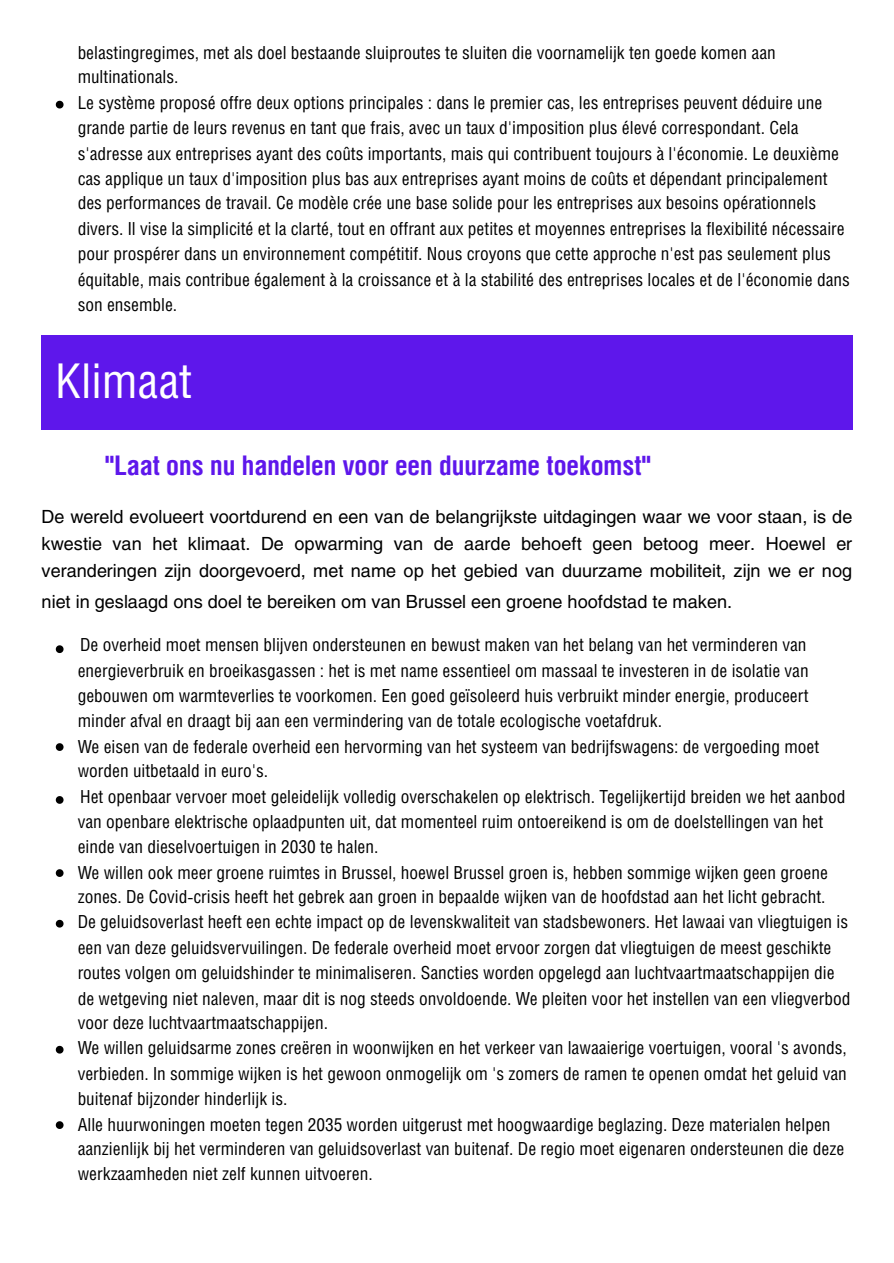
<style>
.page{position:relative;width:894px;height:1263px;background:#fff}
.page>*{position:absolute;margin:0;border:0;box-sizing:border-box;transform-origin:0 0}
.t1{font:48px "Helios Cond";color:#fff}
.t2{font:700 27px "Helios Cond";color:#5e17eb}
.t3{font:18px/25.2px "Helios Cond";color:#000}
.t4{font:18px/27px "Helios";color:#000;text-align:justify}
</style>
<div class="page">
<svg style="left:56px;top:101px;width:7px;height:7px"></svg>
<div style="left:42px;top:335px;width:810px;height:95px;background:#5e17eb"></div>
<svg style="left:56px;top:645px;width:7px;height:8px"></svg>
<svg style="left:56px;top:743px;width:7px;height:8px"></svg>
<svg style="left:56px;top:796px;width:7px;height:8px"></svg>
<svg style="left:56px;top:869px;width:7px;height:8px"></svg>
<svg style="left:56px;top:920px;width:7px;height:7px"></svg>
<svg style="left:56px;top:1046px;width:7px;height:7px"></svg>
<svg style="left:56px;top:1121px;width:7px;height:8px"></svg>
<p class="t3" style="left:78px;top:40px;width:699px;line-height:24.8px">belastingregimes, met als doel bestaande sluiproutes te sluiten die voornamelijk ten goede komen aan multinationals.</p>
<p class="t3" style="left:78px;top:90px;width:773px">Le système proposé offre deux options principales : dans le premier cas, les entreprises peuvent déduire une grande partie de leurs revenus en tant que frais, avec un taux d'imposition plus élevé correspondant. Cela s'adresse aux entreprises ayant des coûts importants, mais qui contribuent toujours à l'économie. Le deuxième cas applique un taux d'imposition plus bas aux entreprises ayant moins de coûts et dépendant principalement des performances de travail. Ce modèle crée une base solide pour les entreprises aux besoins opérationnels divers. Il vise la simplicité et la clarté, tout en offrant aux petites et moyennes entreprises la flexibilité nécessaire pour prospérer dans un environnement compétitif. Nous croyons que cette approche n'est pas seulement plus équitable, mais contribue également à la croissance et à la stabilité des entreprises locales et de l'économie dans son ensemble.</p>
<p class="t1" style="left:55px;top:352px;width:138px">Klimaat</p>
<h1 class="t2" style="left:105px;top:447px;width:548px">"Laat ons nu handelen voor een duurzame toekomst"</h1>
<p class="t4" style="left:42px;top:503px;width:811px">De wereld evolueert voortdurend en een van de belangrijkste uitdagingen waar we voor staan, is de kwestie van het klimaat. De opwarming van de aarde behoeft geen betoog meer. Hoewel er veranderingen zijn doorgevoerd, met name op het gebied van duurzame mobiliteit, zijn we er nog</p>
<p class="t4" style="left:42px;top:587px;width:691px">niet in geslaagd ons doel te bereiken om van Brussel een groene hoofdstad te maken.</p>
<p class="t3" style="left:78px;top:632px;width:732px">De overheid moet mensen blijven ondersteunen en bewust maken van het belang van het verminderen van energieverbruik en broeikasgassen : het is met name essentieel om massaal te investeren in de isolatie van gebouwen om warmteverlies te voorkomen. Een goed geïsoleerd huis verbruikt minder energie, produceert minder afval en draagt bij aan een vermindering van de totale ecologische voetafdruk.</p>
<p class="t3" style="left:78px;top:734px;width:742px;line-height:24.8px">We eisen van de federale overheid een hervorming van het systeem van bedrijfswagens: de vergoeding moet worden uitbetaald in euro's.</p>
<p class="t3" style="left:78px;top:784px;width:769px;line-height:24.8px">Het openbaar vervoer moet geleidelijk volledig overschakelen op elektrisch. Tegelijkertijd breiden we het aanbod van openbare elektrische oplaadpunten uit, dat momenteel ruim ontoereikend is om de doelstellingen van het einde van dieselvoertuigen in 2030 te halen.</p>
<p class="t3" style="left:78px;top:860px;width:751px;line-height:24.8px">We willen ook meer groene ruimtes in Brussel, hoewel Brussel groen is, hebben sommige wijken geen groene zones. De Covid-crisis heeft het gebrek aan groen in bepaalde wijken van de hoofdstad aan het licht gebracht.</p>
<p class="t3" style="left:78px;top:909px;width:774px">De geluidsoverlast heeft een echte impact op de levenskwaliteit van stadsbewoners. Het lawaai van vliegtuigen is een van deze geluidsvervuilingen. De federale overheid moet ervoor zorgen dat vliegtuigen de meest geschikte routes volgen om geluidshinder te minimaliseren. Sancties worden opgelegd aan luchtvaartmaatschappijen die de wetgeving niet naleven, maar dit is nog steeds onvoldoende. We pleiten voor het instellen van een vliegverbod voor deze luchtvaartmaatschappijen.</p>
<p class="t3" style="left:78px;top:1035px;width:770px;text-align:justify">We willen geluidsarme zones creëren in woonwijken en het verkeer van lawaaierige voertuigen, vooral 's avonds, verbieden. In sommige wijken is het gewoon onmogelijk om 's zomers de ramen te openen omdat het geluid van buitenaf bijzonder hinderlijk is.</p>
<p class="t3" style="left:78px;top:1112px;width:767px;line-height:24.8px">Alle huurwoningen moeten tegen 2035 worden uitgerust met hoogwaardige beglazing. Deze materialen helpen aanzienlijk bij het verminderen van geluidsoverlast van buitenaf. De regio moet eigenaren ondersteunen die deze werkzaamheden niet zelf kunnen uitvoeren.</p>
</div>
